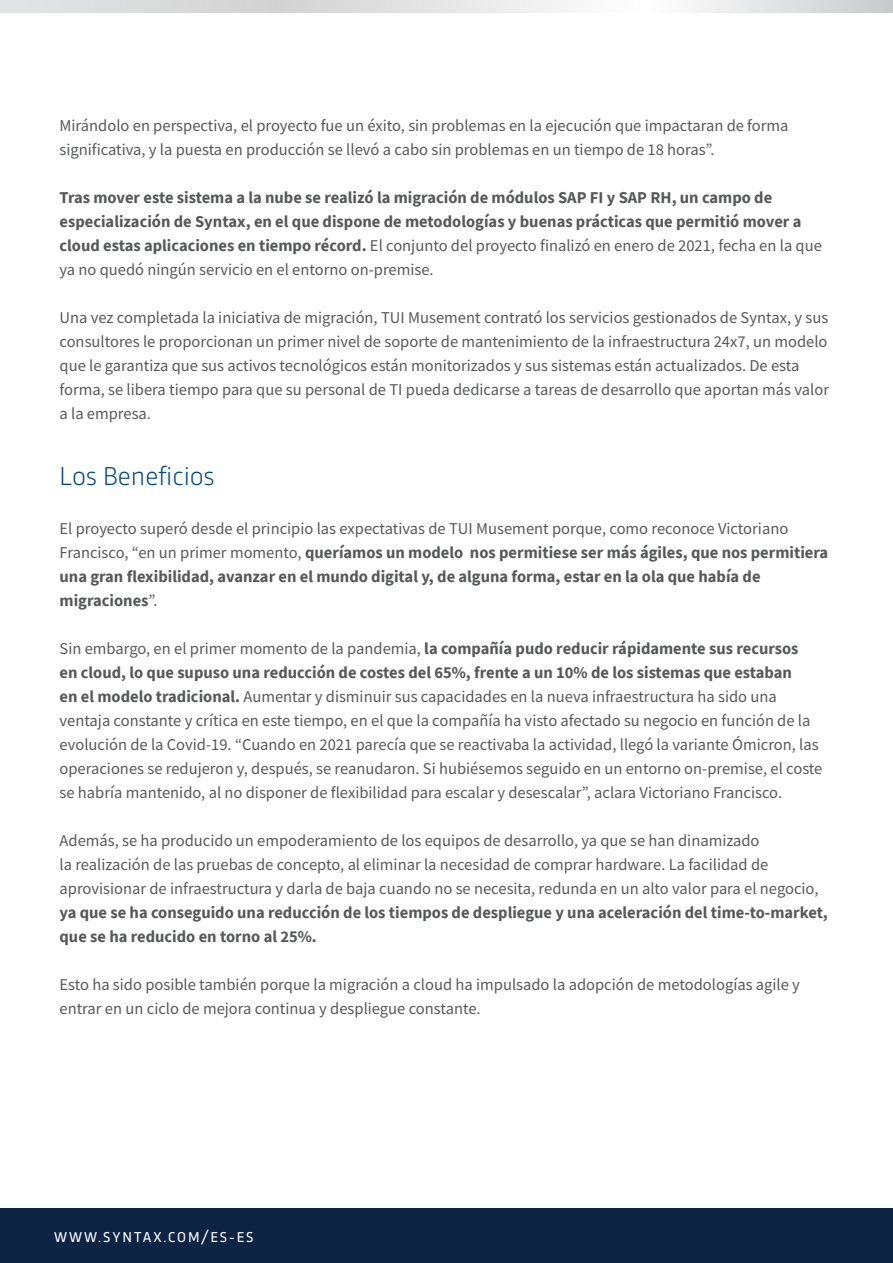
<style>
.page{position:relative;width:893px;height:1263px;background:#fff}
.page>*{position:absolute;margin:0;border:0;box-sizing:border-box;transform-origin:0 0}
.t1{font:300 27px "Trasandina W03";color:#00447b}
.t2{font:16.5px/24px "Source Sans Pro";color:#57585a}
.t3{font:700 16.5px/24px "Source Sans Pro";color:#57585a}
.t4{font:15px "Trasandina W03";letter-spacing:.13em;color:#fff}
.s1{font-weight:400}
.s2{font-weight:700}
</style>
<div class="page">
<div style="left:0;top:1209px;width:893px;height:54px;background:#0d2445"></div>
<svg style="left:0;top:0;width:893px;height:13px"></svg>
<p class="t2" style="left:60px;top:114px;width:731px">Mirándolo en perspectiva, el proyecto fue un éxito, sin problemas en la ejecución que impactaran de forma significativa, y la puesta en producción se llevó a cabo sin problemas en un tiempo de 18 horas”.</p>
<p class="t3" style="left:60px;top:186px;width:764px">Tras mover este sistema a la nube se realizó la migración de módulos SAP FI y SAP RH, un campo de especialización de Syntax, en el que dispone de metodologías y buenas prácticas que permitió mover a cloud estas aplicaciones en tiempo récord. <span class="s1">El conjunto del proyecto finalizó en enero de 2021, fecha en la que ya no quedó ningún servicio en el entorno on-premise.</span></p>
<p class="t2" style="left:60px;top:306px;width:771px">Una vez completada la iniciativa de migración, TUI Musement contrató los servicios gestionados de Syntax, y sus consultores le proporcionan un primer nivel de soporte de mantenimiento de la infraestructura 24x7, un modelo que le garantiza que sus activos tecnológicos están monitorizados y sus sistemas están actualizados. De esta forma, se libera tiempo para que su personal de TI pueda dedicarse a tareas de desarrollo que aportan más valor a la empresa.</p>
<p class="t1" style="left:60px;top:457px;width:157px">Los Beneficios</p>
<p class="t3" style="left:60px;top:516px;width:770px"><span class="s1">El proyecto superó desde el principio las expectativas de TUI Musement porque, como reconoce Victoriano Francisco, “en un primer momento,</span> queríamos un modelo nos permitiese ser más ágiles, que nos permitiera una gran flexibilidad, avanzar en el mundo digital y, de alguna forma, estar en la ola que había de migraciones<span class="s1">”.</span></p>
<p class="t2" style="left:60px;top:636px;width:764px">Sin embargo, en el primer momento de la pandemia, <span class="s2">la compañía pudo reducir rápidamente sus recursos<br>en cloud, lo que supuso una reducción de costes del 65%, frente a un 10% de los sistemas que estaban<br>en el modelo tradicional.</span> Aumentar y disminuir sus capacidades en la nueva infraestructura ha sido una ventaja constante y crítica en este tiempo, en el que la compañía ha visto afectado su negocio en función de la evolución de la Covid-19. “Cuando en 2021 parecía que se reactivaba la actividad, llegó la variante Ómicron, las operaciones se redujeron y, después, se reanudaron. Si hubiésemos seguido en un entorno on-premise, el coste se habría mantenido, al no disponer de flexibilidad para escalar y desescalar”, aclara Victoriano Francisco.</p>
<p class="t2" style="left:60px;top:828px;width:770px">Además, se ha producido un empoderamiento de los equipos de desarrollo, ya que se han dinamizado<br>la realización de las pruebas de concepto, al eliminar la necesidad de comprar hardware. La facilidad de aprovisionar de infraestructura y darla de baja cuando no se necesita, redunda en un alto valor para el negocio, <span class="s2">ya que se ha conseguido una reducción de los tiempos de despliegue y una aceleración del time-to-market, que se ha reducido en torno al 25%.</span></p>
<p class="t2" style="left:60px;top:972px;width:742px">Esto ha sido posible también porque la migración a cloud ha impulsado la adopción de metodologías agile y entrar en un ciclo de mejora continua y despliegue constante.</p>
<p class="t4" style="left:54px;top:1226px;width:201px">WWW.SYNTAX.COM/ES-ES</p>
</div>
